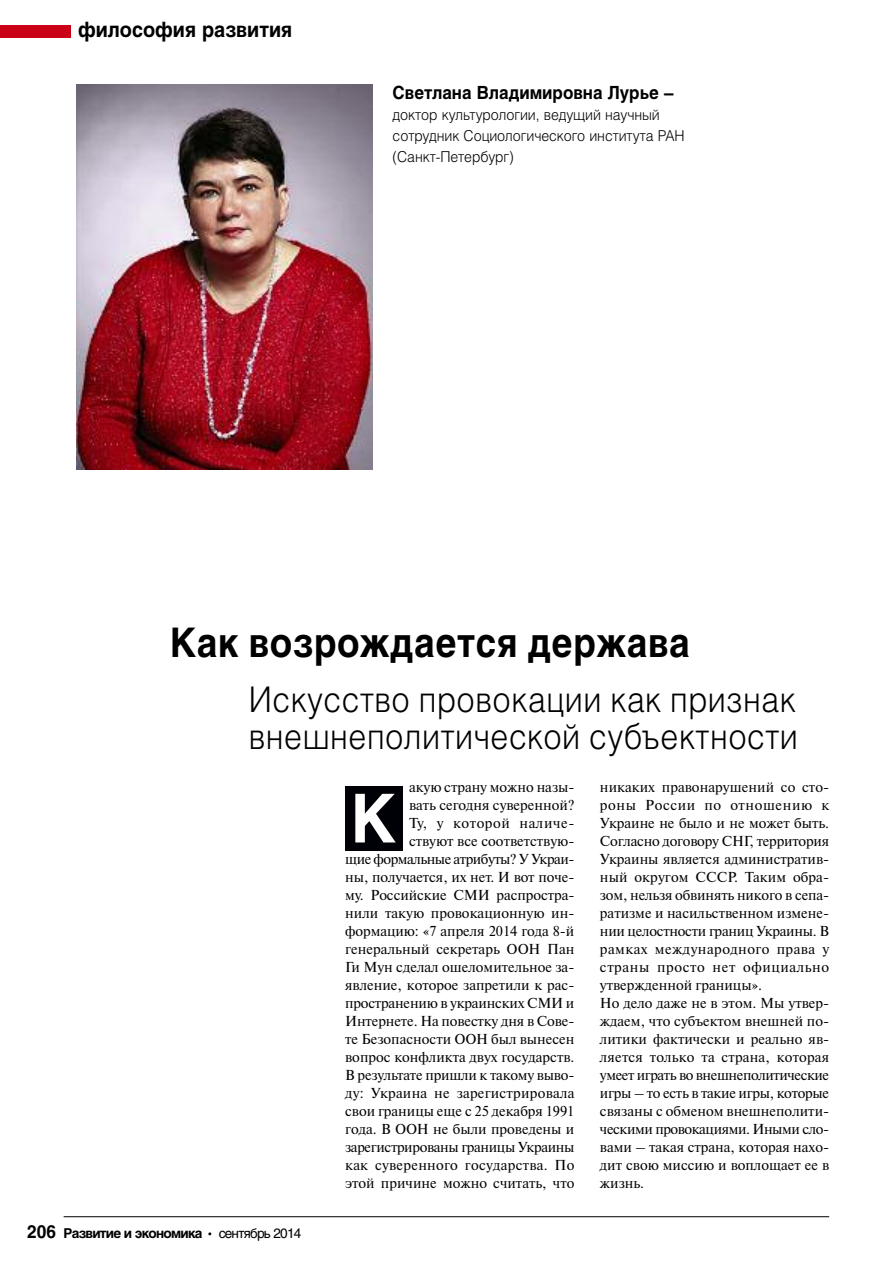
<style>
.page{position:relative;width:893px;height:1263px;background:#fff}
.page>*{position:absolute;margin:0;border:0;box-sizing:border-box;transform-origin:0 0}
.t1{font:700 67.05px "Helios";color:#fff;scale:.94 1}
.t2{font:700 40.5px "Helios";letter-spacing:.015em;color:#000;scale:.9 1}
.t3{font:300 35.4px/37.5px "Helios";letter-spacing:.015em;color:#000;scale:.9 1}
.t4{font:700 21px "Helios";color:#000;scale:.93 1}
.t5{font:700 18px "Helios";color:#000;scale:.93 1}
.t6{font:300 15px/21px "Helios";letter-spacing:-.005em;color:#000;scale:.93 1}
.t7{font:14.4px/18px "Newton C";color:#000;text-align:right}
.t8{font:700 13.5px "Helios";letter-spacing:-.055em;color:#000}
.s1{font-size:18px}
.s2{font-weight:400}
</style>
<div class="page">
<hr style="left:64px;top:1216px;width:765px;height:1px;background:#000">
<div style="left:0;top:26px;width:70px;height:12px;background:#ca0016"></div>
<div style="left:345px;top:787px;width:58px;height:64px;background:#000107"></div>
<img style="left:77px;top:84px;width:295px;height:385px">
<h3 class="t4" style="left:78px;top:22px;width:232px">философия развития</h3>
<p class="t5" style="left:393px;top:86px;width:304px">Светлана Владимировна Лурье –</p>
<p class="t6" style="left:393px;top:106px;width:315px">доктор культурологии, ведущий научный сотрудник Социологического института РАН (Санкт-Петербург)</p>
<h2 class="t2" style="left:170px;top:627px;width:579px">Как возрождается держава</h2>
<h3 class="t3" style="left:249px;top:684px;width:612px">Искусство провокации как признак внешнеполитической субъектности</h3>
<p class="t8" style="left:27px;top:1228px;width:276px"><span class="s1">206</span> Развитие и экономика <span class="s2">сентябрь 2014</span></p>
<p class="t7" style="left:345px;top:778px;width:231px">акую страну можно назы-<br>вать сегодня суверенной?<br>Ту, у которой наличе-<br>ствуют все соответствую-<br>щие формальные атрибуты? У Украи&shy;ны, получается, их нет. И вот поче&shy;му. Российские СМИ распростра&shy;нили такую провокационную ин&shy;формацию: «7 апреля 2014 года 8-й генеральный секретарь ООН Пан<br>Ги Мун сделал ошеломительное за&shy;явление, которое запретили к рас&shy;пространению в украинских СМИ и<br>Интернете. На повестку дня в Сове&shy;те Безопасности ООН был вынесен вопрос конфликта двух государств.<br>В результате пришли к такому выво&shy;ду: Украина не зарегистрировала свои границы еще с 25 декабря 1991 года. В ООН не были проведены и зарегистрированы границы Украины как суверенного государства. По этой причине можно считать, что</p>
<p class="t7" style="left:600px;top:778px;width:231px;text-align:left">никаких правонарушений со сто&shy;роны России по отношению к<br>Украине не было и не может быть.<br>Согласно договору СНГ, территория<br>Украины является административ&shy;ный округом СССР. Таким обра&shy;зом, нельзя обвинять никого в сепа&shy;ратизме и насильственном измене&shy;нии целостности границ Украины. В рамках международного права у страны просто нет официально утвержденной границы».<br>Но дело даже не в этом. Мы утвер&shy;ждаем, что субъектом внешней по&shy;литики фактически и реально яв&shy;ляется только та страна, которая умеет играть во внешнеполитические игры – то есть в такие игры, которые связаны с обменом внешнеполити&shy;ческими провокациями. Иными сло&shy;вами – такая страна, которая нахо&shy;дит свою миссию и воплощает ее в жизнь.</p>
<h1 class="t1" style="left:351px;top:794px;width:49px">К</h1>
</div>
